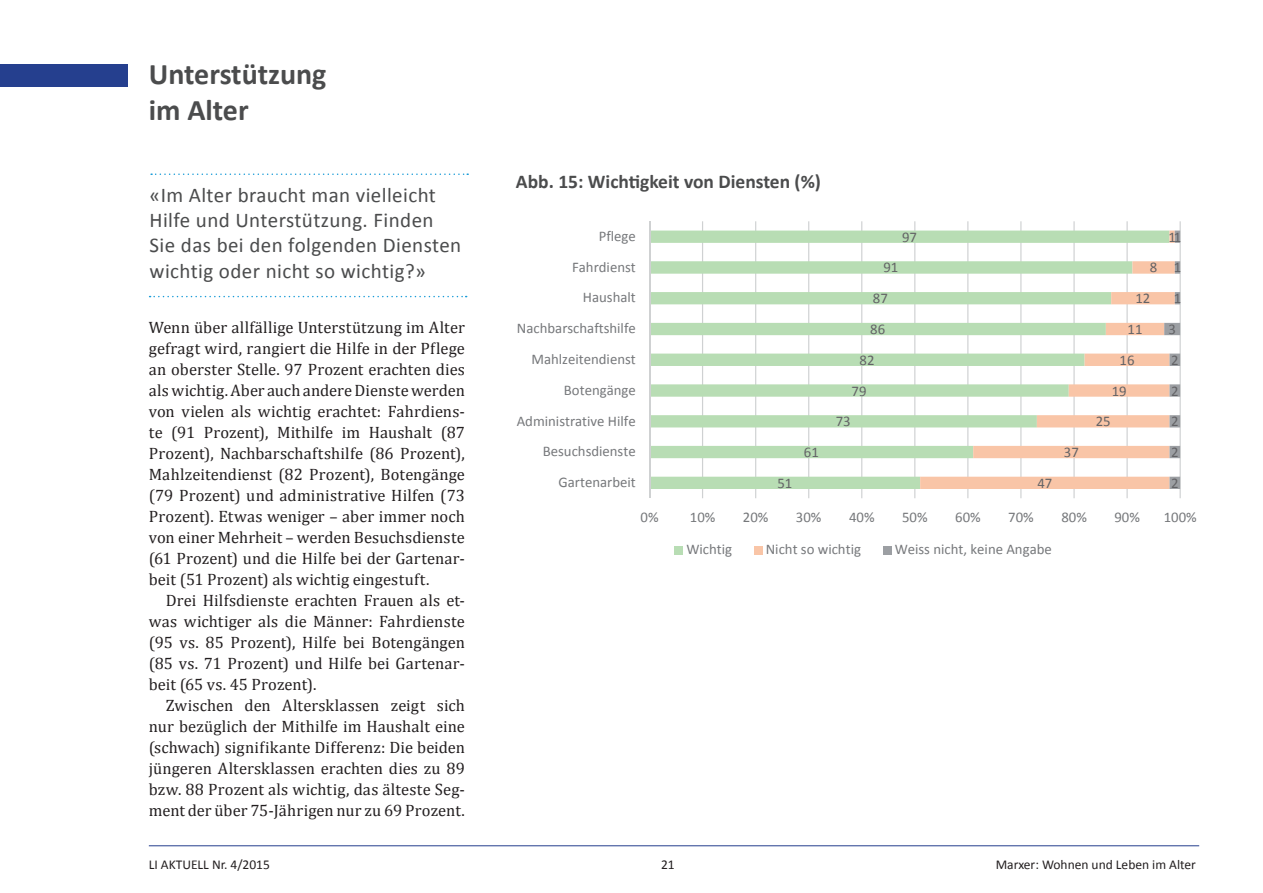
<style>
.page{position:relative;width:1263px;height:893px;background:#fff}
.page>*{position:absolute;margin:0;border:0;box-sizing:border-box;transform-origin:0 0}
.t1{font:700 30px/36px "Calibri";color:#4b4c4d}
.t2{font:21px/25.2px "Calibri";letter-spacing:.02em;color:#4b4c4d}
.t3{font:700 19.5px "Calibri";color:#4b4c4d}
.t4{font:16.5px/21px "Cambria";letter-spacing:.005em;color:#231f20;text-align:justify}
.t5{font:14.7px "Calibri";color:#76787b}
.t6{font:14.7px "Calibri";color:#636366}
.t7{font:13.5px "Calibri";color:#231f20}
</style>
<div class="page">
<div style="left:0;top:64px;width:128px;height:22px;background:#253f8e"></div>
<hr style="left:149px;top:845px;width:1050px;height:1px;background:#253f8e">
<svg style="left:150px;top:296px;width:317px;height:1px"></svg>
<svg style="left:151px;top:173px;width:317px;height:2px"></svg>
<hr style="left:702px;top:221px;width:1px;height:277px;background:#cfd1d2">
<hr style="left:755px;top:221px;width:1px;height:277px;background:#cfd1d2">
<hr style="left:808px;top:221px;width:1px;height:277px;background:#cfd1d2">
<hr style="left:861px;top:221px;width:1px;height:277px;background:#cfd1d2">
<hr style="left:914px;top:221px;width:1px;height:277px;background:#cfd1d2">
<hr style="left:967px;top:221px;width:1px;height:277px;background:#cfd1d2">
<hr style="left:1020px;top:221px;width:1px;height:277px;background:#cfd1d2">
<hr style="left:1073px;top:221px;width:2px;height:277px;background:#cfd1d2">
<hr style="left:1126px;top:221px;width:2px;height:277px;background:#cfd1d2">
<hr style="left:1179px;top:221px;width:2px;height:277px;background:#cfd1d2">
<svg style="left:650px;top:231px;width:270px;height:258px"></svg>
<svg style="left:920px;top:231px;width:244px;height:258px"></svg>
<svg style="left:1164px;top:231px;width:16px;height:258px"></svg>
<hr style="left:649px;top:221px;width:1px;height:277px;background:#cfd1d2">
<div style="left:675px;top:546px;width:8px;height:8px;background:#b8ddb4"></div>
<div style="left:754px;top:546px;width:8px;height:8px;background:#f9c5a7"></div>
<div style="left:883px;top:546px;width:8px;height:8px;background:#9c9fa3"></div>
<h1 class="t1" style="left:149px;top:56px;width:179px">Unterstützung im Alter</h1>
<p class="t2" style="left:150px;top:182px;width:313px">«Im Alter braucht man vielleicht Hilfe und Unterstützung. Finden Sie das bei den folgenden Diensten wichtig oder nicht so wichtig?»</p>
<p class="t4" style="left:149px;top:317px;width:318px">Wenn über allfällige Unterstützung im Alter gefragt wird, rangiert die Hilfe in der Pflege an oberster Stelle. 97 Prozent erachten dies als wichtig. Aber auch andere Dienste werden von vielen als wichtig erachtet: Fahrdiens&shy;te (91 Prozent), Mithilfe im Haushalt (87<br>Prozent), Nachbarschaftshilfe (86 Prozent), Mahlzeitendienst (82 Prozent), Botengänge (79 Prozent) und administrative Hilfen (73<br>Prozent). Etwas weniger – aber immer noch von einer Mehrheit – werden Besuchsdienste (61 Prozent) und die Hilfe bei der Gartenar&shy;beit (51 Prozent) als wichtig eingestuft.</p>
<p class="t4" style="left:149px;top:590px;width:318px;text-indent:17px">Drei Hilfsdienste erachten Frauen als et&shy;was wichtiger als die Männer: Fahrdienste (95 vs. 85 Prozent), Hilfe bei Botengängen (85 vs. 71 Prozent) und Hilfe bei Gartenar&shy;beit (65 vs. 45 Prozent).</p>
<p class="t4" style="left:149px;top:695px;width:318px;text-indent:17px">Zwischen den Altersklassen zeigt sich nur bezüglich der Mithilfe im Haushalt eine (schwach) signifikante Differenz: Die beiden jüngeren Altersklassen erachten dies zu 89 bzw. 88 Prozent als wichtig, das älteste Seg&shy;ment der über 75-Jährigen nur zu 69 Prozent.</p>
<p class="t3" style="left:516px;top:169px;width:306px">Abb. 15: Wichtigkeit von Diensten (%)</p>
<p class="t5" style="left:599px;top:227px;width:39px">Pflege</p>
<p class="t6" style="left:902px;top:228px;width:16px">97</p>
<p class="t6" style="left:1168px;top:228px;width:14px">11</p>
<p class="t5" style="left:572px;top:257px;width:65px">Fahrdienst</p>
<p class="t6" style="left:883px;top:258px;width:16px">91</p>
<p class="t6" style="left:1150px;top:258px;width:9px">8</p>
<p class="t6" style="left:1174px;top:258px;width:9px">1</p>
<p class="t5" style="left:583px;top:288px;width:54px">Haushalt</p>
<p class="t6" style="left:873px;top:289px;width:16px">87</p>
<p class="t6" style="left:1135px;top:289px;width:16px">12</p>
<p class="t6" style="left:1174px;top:289px;width:9px">1</p>
<p class="t5" style="left:517px;top:319px;width:121px">Nachbarschaftshilfe</p>
<p class="t6" style="left:870px;top:320px;width:16px">86</p>
<p class="t6" style="left:1127px;top:320px;width:16px">11</p>
<p class="t6" style="left:1168px;top:320px;width:9px">3</p>
<p class="t5" style="left:531px;top:350px;width:106px">Mahlzeitendienst</p>
<p class="t6" style="left:860px;top:351px;width:16px">82</p>
<p class="t6" style="left:1119px;top:351px;width:16px">16</p>
<p class="t6" style="left:1171px;top:351px;width:9px">2</p>
<p class="t5" style="left:564px;top:381px;width:73px">Botengänge</p>
<p class="t6" style="left:852px;top:381px;width:16px">79</p>
<p class="t6" style="left:1112px;top:381px;width:16px">19</p>
<p class="t6" style="left:1171px;top:381px;width:9px">2</p>
<p class="t5" style="left:517px;top:411px;width:121px">Administrative Hilfe</p>
<p class="t6" style="left:836px;top:412px;width:16px">73</p>
<p class="t6" style="left:1096px;top:412px;width:16px">25</p>
<p class="t6" style="left:1171px;top:412px;width:9px">2</p>
<p class="t5" style="left:543px;top:442px;width:94px">Besuchsdienste</p>
<p class="t6" style="left:804px;top:443px;width:16px">61</p>
<p class="t6" style="left:1064px;top:443px;width:16px">37</p>
<p class="t6" style="left:1171px;top:443px;width:9px">2</p>
<p class="t5" style="left:558px;top:473px;width:79px">Gartenarbeit</p>
<p class="t6" style="left:777px;top:474px;width:16px">51</p>
<p class="t6" style="left:1037px;top:474px;width:16px">47</p>
<p class="t6" style="left:1171px;top:474px;width:9px">2</p>
<p class="t5" style="left:640px;top:507px;width:20px">0%</p>
<p class="t5" style="left:690px;top:507px;width:27px">10%</p>
<p class="t5" style="left:743px;top:507px;width:27px">20%</p>
<p class="t5" style="left:796px;top:507px;width:27px">30%</p>
<p class="t5" style="left:849px;top:507px;width:27px">40%</p>
<p class="t5" style="left:902px;top:507px;width:27px">50%</p>
<p class="t5" style="left:955px;top:507px;width:27px">60%</p>
<p class="t5" style="left:1008px;top:507px;width:27px">70%</p>
<p class="t5" style="left:1061px;top:507px;width:27px">80%</p>
<p class="t5" style="left:1114px;top:507px;width:27px">90%</p>
<p class="t5" style="left:1164px;top:507px;width:35px">100%</p>
<p class="t5" style="left:686px;top:540px;width:47px">Wichtig</p>
<p class="t5" style="left:766px;top:540px;width:97px">Nicht so wichtig</p>
<p class="t5" style="left:895px;top:540px;width:159px">Weiss nicht, keine Angabe</p>
<p class="t7" style="left:149px;top:856px;width:123px">LI AKTUELL Nr. 4/2015</p>
<p class="t7" style="left:661px;top:856px;width:15px">21</p>
<p class="t7" style="left:996px;top:856px;width:202px">Marxer: Wohnen und Leben im Alter</p>
</div>
